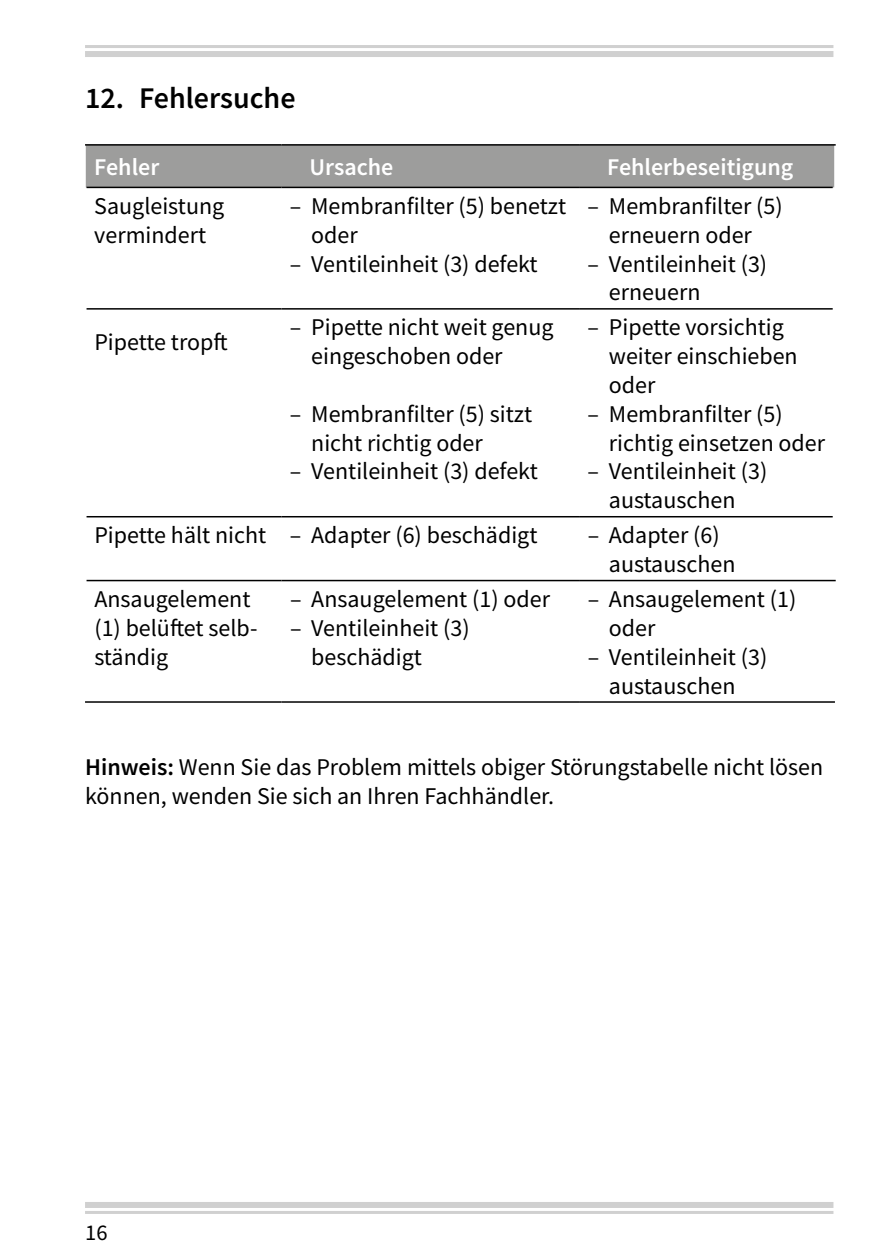
<style>
.page{position:relative;width:893px;height:1259px;background:#fff}
.page>*{position:absolute;margin:0;border:0;box-sizing:border-box;transform-origin:0 0}
.t1{font:600 30px "Source Sans Pro";color:#000}
.t2{font:24px/28.8px "Source Sans Pro";color:#000}
.t3{font:600 24px "Source Sans Pro";color:#fff}
.t4{font:22.5px "Source Sans Pro";color:#000}
.s1{font-weight:600}
</style>
<div class="page">
<div style="left:85px;top:1202px;width:748px;height:5px;background:#d0d0d0"></div>
<hr style="left:85px;top:1211px;width:748px;height:2px;background:#d0d0d0">
<div style="left:85px;top:51px;width:748px;height:6px;background:#d0d0d0"></div>
<hr style="left:85px;top:45px;width:748px;height:3px;background:#d0d0d0">
<div style="left:86px;top:146px;width:748px;height:41px;background:#9d9d9c"></div>
<hr style="left:579px;top:144px;width:257px;height:2px;background:#000">
<hr style="left:579px;top:187px;width:254px;height:1px;background:#000">
<hr style="left:579px;top:308px;width:254px;height:2px;background:#000">
<hr style="left:579px;top:516px;width:254px;height:1px;background:#000">
<hr style="left:579px;top:580px;width:257px;height:1px;background:#000">
<hr style="left:579px;top:701px;width:256px;height:2px;background:#000">
<hr style="left:85px;top:144px;width:196px;height:2px;background:#000">
<hr style="left:87px;top:187px;width:194px;height:1px;background:#000">
<hr style="left:87px;top:308px;width:194px;height:2px;background:#000">
<hr style="left:87px;top:516px;width:194px;height:1px;background:#000">
<hr style="left:87px;top:580px;width:194px;height:1px;background:#000">
<hr style="left:85px;top:701px;width:196px;height:2px;background:#000">
<hr style="left:281px;top:144px;width:298px;height:2px;background:#000">
<hr style="left:281px;top:187px;width:298px;height:1px;background:#000">
<hr style="left:281px;top:308px;width:298px;height:2px;background:#000">
<hr style="left:281px;top:516px;width:298px;height:1px;background:#000">
<hr style="left:281px;top:580px;width:298px;height:1px;background:#000">
<hr style="left:281px;top:701px;width:298px;height:2px;background:#000">
<p class="t1" style="left:85px;top:78px;width:212px">12. Fehlersuche</p>
<p class="t3" style="left:94px;top:151px;width:67px">Fehler</p>
<p class="t3" style="left:309px;top:151px;width:85px">Ursache</p>
<p class="t3" style="left:607px;top:151px;width:188px">Fehlerbeseitigung</p>
<p class="t2" style="left:94px;top:191px;width:131px">Saugleistung vermindert</p>
<p class="t2" style="left:311px;top:191px;width:256px;text-indent:-21px">– Membranfilter (5) benetzt oder</p>
<p class="t2" style="left:290px;top:249px;width:249px">– Ventileinheit (3) defekt</p>
<p class="t2" style="left:588px;top:191px;width:197px;text-align:center">– Membranfilter (5) erneuern oder</p>
<p class="t2" style="left:609px;top:249px;width:160px;text-indent:-21px">– Ventileinheit (3) erneuern</p>
<p class="t2" style="left:94px;top:327px;width:135px">Pipette tropft</p>
<p class="t2" style="left:311px;top:313px;width:244px;text-indent:-21px">– Pipette nicht weit genug eingeschoben oder</p>
<p class="t2" style="left:311px;top:399px;width:222px;text-indent:-21px">– Membranfilter (5) sitzt nicht richtig oder</p>
<p class="t2" style="left:290px;top:457px;width:249px">– Ventileinheit (3) defekt</p>
<p class="t2" style="left:609px;top:313px;width:190px;text-indent:-21px">– Pipette vorsichtig weiter einschieben oder</p>
<p class="t2" style="left:609px;top:399px;width:218px;text-indent:-21px">– Membranfilter (5) richtig einsetzen oder</p>
<p class="t2" style="left:588px;top:457px;width:181px;text-align:center">– Ventileinheit (3) austauschen</p>
<p class="t2" style="left:94px;top:521px;width:445px">Pipette hält nicht – Adapter (6) beschädigt</p>
<p class="t2" style="left:609px;top:521px;width:128px;text-indent:-21px">– Adapter (6) austauschen</p>
<p class="t2" style="left:94px;top:584px;width:165px">Ansaugelement (1) belüftet selb&shy;ständig</p>
<p class="t2" style="left:290px;top:584px;width:262px">– Ansaugelement (1) oder</p>
<p class="t2" style="left:609px;top:584px;width:189px;text-indent:-21px">– Ansaugelement (1) oder</p>
<p class="t2" style="left:588px;top:642px;width:181px;text-align:center">– Ventileinheit (3) austauschen</p>
<p class="t2" style="left:311px;top:613px;width:160px;text-indent:-21px">– Ventileinheit (3) beschädigt</p>
<p class="t2" style="left:85px;top:752px;width:740px"><span class="s1">Hinweis:</span> Wenn Sie das Problem mittels obiger Störungstabelle nicht lösen können, wenden Sie sich an Ihren Fachhändler.</p>
<p class="t4" style="left:85px;top:1218px;width:24px">16</p>
</div>
